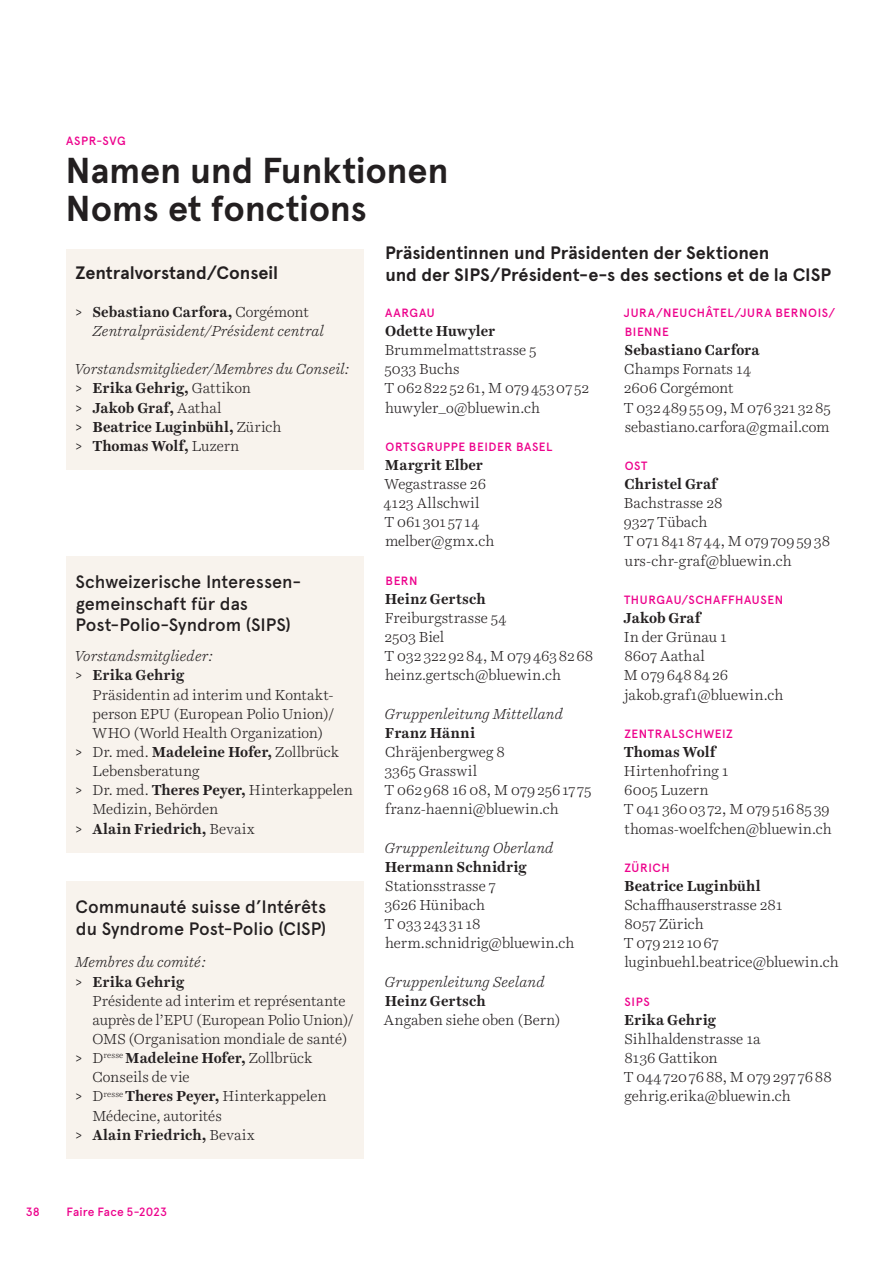
<style>
.page{position:relative;width:893px;height:1263px;background:#fff}
.page>*{position:absolute;margin:0;border:0;box-sizing:border-box;transform-origin:0 0}
.t1{font:700 36px/38.2px "Apercu Pro";letter-spacing:-.005em;color:#231f20}
.t2{font:500 18px/21.6px "Apercu Pro";letter-spacing:-.005em;color:#231f20}
.t3{font:700 18px/21.6px "Apercu Pro";color:#231f20}
.t4{font:300 14.7px/19.2px "Harrietv 2 Text";color:#231f20}
.t5{font:700 14.7px/19.2px "Harrietv 2 Text";letter-spacing:.005em;color:#231f20}
.t6{font:italic 300 14.7px/19.2px "Harrietv 2 Text";letter-spacing:.01em;color:#231f20}
.t7{font:500 12px/19.2px "Apercu Pro";letter-spacing:.05em;color:#ed028c}
.t8{font:500 12px "Apercu Pro";color:#ed028c}
.s1{font-family:"Apercu Pro";font-style:normal}
.s2{font-weight:700;font-style:normal}
.s3{font-style:normal}
.s4{font-weight:300;font-style:italic}
.s5{font-family:"Apercu Pro";font-weight:300}
.s6{font-weight:300}
.s7{font-family:"Apercu Pro"}
.s8{font-weight:700}
</style>
<div class="page">
<div style="left:66px;top:556px;width:298px;height:297px;background:#f8f3ed"></div>
<div style="left:66px;top:250px;width:298px;height:220px;background:#f8f3ed"></div>
<div style="left:66px;top:881px;width:298px;height:278px;background:#f8f3ed"></div>
<p class="t7" style="left:66px;top:130px;width:61px">ASPR-SVG</p>
<h1 class="t1" style="left:66px;top:150px;width:384px">Namen und Funktionen<br>Noms et fonctions</h1>
<p class="t3" style="left:385px;top:242px;width:448px">Präsidentinnen und Präsidenten der Sektionen<br>und der SIPS/Président-e-s des sections et de la CISP</p>
<p class="t7" style="left:385px;top:302px;width:51px">AARGAU</p>
<p class="t5" style="left:385px;top:321px;width:111px">Odette Huwyler</p>
<p class="t4" style="left:384px;top:340px;width:206px">Brummelmattstrasse 5<br>5033 Buchs<br>T 0628225261, M 0794530752 huwyler_o@bluewin.ch</p>
<p class="t7" style="left:385px;top:436px;width:169px">ORTSGRUPPE BEIDER BASEL</p>
<p class="t5" style="left:385px;top:455px;width:100px">Margrit Elber</p>
<p class="t4" style="left:383px;top:474px;width:112px">Wegastrasse 26<br>4123 Allschwil<br>T 06130157 14 melber@gmx.ch</p>
<p class="t7" style="left:386px;top:570px;width:34px">BERN</p>
<p class="t5" style="left:385px;top:589px;width:102px">Heinz Gertsch</p>
<p class="t4" style="left:384px;top:608px;width:210px">Freiburgstrasse 54<br>2503 Biel<br>T 0323229284, M 0794638268 heinz.gertsch@bluewin.ch</p>
<p class="t6" style="left:385px;top:704px;width:180px">Gruppenleitung Mittelland</p>
<p class="t5" style="left:385px;top:723px;width:92px">Franz Hänni</p>
<p class="t4" style="left:384px;top:742px;width:209px">Chräjenbergweg 8<br>3365 Grasswil<br>T 062968 16 08, M 07925617 75 franz-haenni@bluewin.ch</p>
<p class="t6" style="left:385px;top:838px;width:170px">Gruppenleitung Oberland</p>
<p class="t5" style="left:385px;top:857px;width:143px">Hermann Schnidrig</p>
<p class="t4" style="left:384px;top:876px;width:192px">Stationsstrasse 7<br>3626 Hünibach<br>T 03324331 18 herm.schnidrig@bluewin.ch</p>
<p class="t6" style="left:385px;top:972px;width:162px">Gruppenleitung Seeland</p>
<p class="t5" style="left:385px;top:991px;width:102px">Heinz Gertsch</p>
<p class="t4" style="left:384px;top:1010px;width:178px">Angaben siehe oben (Bern)</p>
<p class="t3" style="left:75px;top:261px;width:204px">Zentralvorstand/Conseil</p>
<p class="t6" style="left:92px;top:302px;width:233px;text-indent:-17px"><span class="s1">&gt;</span> <span class="s2">Sebastiano Carfora,</span> <span class="s3">Corgémont<br></span>Zentralpräsident/Président central</p>
<p class="t5" style="left:74px;top:360px;width:277px"><span class="s4">Vorstandsmitglieder/Membres du Conseil: </span><span class="s5">&gt;</span> Erika Gehrig, <span class="s6">Gattikon<br></span><span class="s5">&gt;</span> Jakob Graf, <span class="s6">Aathal<br></span><span class="s5">&gt;</span> Beatrice Luginbühl, <span class="s6">Zürich<br></span><span class="s5">&gt;</span> Thomas Wolf, <span class="s6">Luzern</span></p>
<p class="t7" style="left:624px;top:302px;width:213px">JURA/NEUCHÂTEL/JURA BERNOIS/<br>BIENNE</p>
<p class="t5" style="left:625px;top:340px;width:136px">Sebastiano Carfora</p>
<p class="t4" style="left:624px;top:360px;width:209px">Champs Fornats 14<br>2606 Corgémont<br>T 0324895509, M 0763213285 sebastiano.carfora@gmail.com</p>
<p class="t7" style="left:625px;top:455px;width:24px">OST</p>
<p class="t5" style="left:624px;top:474px;width:94px">Christel Graf</p>
<p class="t4" style="left:624px;top:494px;width:208px">Bachstrasse 28<br>9327 Tübach<br>T 0718418744, M 0797095938 urs-chr-graf@bluewin.ch</p>
<p class="t7" style="left:624px;top:589px;width:161px">THURGAU/SCHAFFHAUSEN</p>
<p class="t5" style="left:624px;top:608px;width:79px">Jakob Graf</p>
<p class="t4" style="left:624px;top:627px;width:161px">In der Grünau 1<br>8607 Aathal<br>M 0796488426 jakob.graf1@bluewin.ch</p>
<p class="t7" style="left:624px;top:723px;width:110px">ZENTRALSCHWEIZ</p>
<p class="t5" style="left:624px;top:742px;width:93px">Thomas Wolf</p>
<p class="t4" style="left:624px;top:761px;width:210px">Hirtenhofring 1<br>6005 Luzern<br>T 0413600372, M 0795168539 thomas-woelfchen@bluewin.ch</p>
<p class="t7" style="left:624px;top:857px;width:47px">ZÜRICH</p>
<p class="t5" style="left:624px;top:876px;width:138px">Beatrice Luginbühl</p>
<p class="t4" style="left:624px;top:895px;width:217px">Schaffhauserstrasse 281<br>8057 Zürich<br>T 0792121067 luginbuehl.beatrice@bluewin.ch</p>
<p class="t7" style="left:625px;top:991px;width:27px">SIPS</p>
<p class="t5" style="left:624px;top:1010px;width:93px">Erika Gehrig</p>
<p class="t4" style="left:624px;top:1029px;width:210px">Sihlhaldenstrasse 1a<br>8136 Gattikon<br>T 0447207688, M 079297 7688 gehrig.erika@bluewin.ch</p>
<p class="t2" style="left:76px;top:570px;width:225px">Schweizerische Interessen&shy;gemeinschaft für das<br>Post-Polio-Syndrom (SIPS)</p>
<p class="t6" style="left:74px;top:646px;width:140px">Vorstandsmitglieder: <span class="s1">&gt;</span> <span class="s2">Erika Gehrig</span></p>
<p class="t4" style="left:92px;top:685px;width:241px">Präsidentin ad interim und Kontakt-</p>
<p class="t4" style="left:92px;top:704px;width:244px">person EPU (European Polio Union)/</p>
<p class="t4" style="left:92px;top:723px;width:232px">WHO (World Health Organization)</p>
<p class="t4" style="left:75px;top:742px;width:265px"><span class="s7">&gt;</span> Dr. med. <span class="s8">Madeleine Hofer,</span> Zollbrück</p>
<p class="t4" style="left:92px;top:761px;width:109px">Lebensberatung</p>
<p class="t4" style="left:75px;top:781px;width:279px"><span class="s7">&gt;</span> Dr. med. <span class="s8">Theres Peyer,</span> Hinterkappelen</p>
<p class="t4" style="left:92px;top:800px;width:127px">Medizin, Behörden</p>
<p class="t5" style="left:75px;top:819px;width:181px"><span class="s5">&gt;</span> Alain Friedrich, <span class="s6">Bevaix</span></p>
<p class="t2" style="left:76px;top:895px;width:252px">Communauté suisse d’Intérêts du Syndrome Post-Polio (CISP)</p>
<p class="t6" style="left:75px;top:952px;width:133px">Membres du comité: <span class="s1">&gt;</span> <span class="s2">Erika Gehrig</span></p>
<p class="t4" style="left:92px;top:991px;width:255px">Présidente ad interim et représentante</p>
<p class="t4" style="left:92px;top:1010px;width:263px">auprès de l’EPU (European Polio Union)/</p>
<p class="t4" style="left:92px;top:1029px;width:257px">OMS (Organisation mondiale de santé)</p>
<p class="t5" style="left:75px;top:1048px;width:239px"><span class="s5">&gt;</span> <span class="s6">D</span><sup>resse</sup> Madeleine Hofer, <span class="s6">Zollbrück</span></p>
<p class="t4" style="left:92px;top:1068px;width:99px">Conseils de vie</p>
<p class="t4" style="left:75px;top:1087px;width:253px"><span class="s7">&gt;</span> D<sup>resse</sup> <span class="s8">Theres Peyer,</span> Hinterkappelen</p>
<p class="t4" style="left:92px;top:1106px;width:131px">Médecine, autorités</p>
<p class="t5" style="left:75px;top:1125px;width:181px"><span class="s5">&gt;</span> Alain Friedrich, <span class="s6">Bevaix</span></p>
<p class="t7" style="left:26px;top:1202px;width:16px">38</p>
<p class="t8" style="left:67px;top:1203px;width:102px">Faire Face 5-2023</p>
</div>
